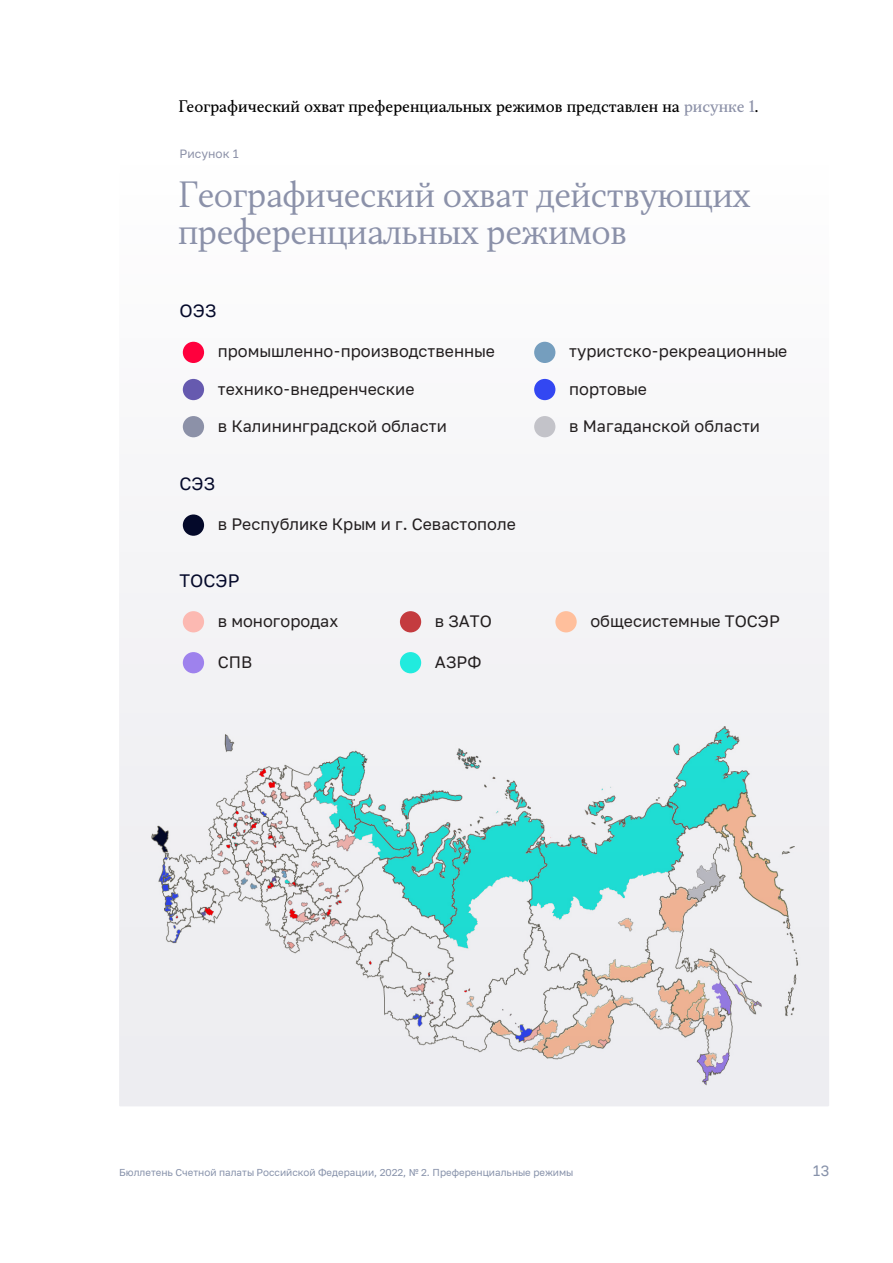
<style>
.page{position:relative;width:893px;height:1263px;background:#fff}
.page>*{position:absolute;margin:0;border:0;box-sizing:border-box;transform-origin:0 0}
.t1{font:300 33px/37.5px "TT Jenevers";letter-spacing:-.015em;color:#8b91a9}
.t2{font:18px "PT Russia Text";color:#04092a}
.t3{font:16.5px "PT Russia Text";color:#231f20}
.t4{font:15px "TT Jenevers";color:#000}
.t5{font:15px "PT Russia Text";color:#8792aa}
.t6{font:12px "PT Russia Text";color:#8c91a8}
.t7{font:10.05px "PT Russia Text";color:#8792aa}
.s1{color:#8c91a8}
</style>
<div class="page">
<div style="left:119px;top:341px;width:710px;height:765px;background:#f5f5f7"></div>
<div style="left:183px;top:514px;width:21px;height:22px;background:#04092a;border-radius:50%"></div>
<div style="left:183px;top:342px;width:21px;height:21px;background:#ff003d;border-radius:50%"></div>
<div style="left:534px;top:342px;width:21px;height:21px;background:#759ebe;border-radius:50%"></div>
<div style="left:183px;top:379px;width:21px;height:21px;background:#665aaf;border-radius:50%"></div>
<div style="left:534px;top:379px;width:21px;height:21px;background:#3347f2;border-radius:50%"></div>
<div style="left:183px;top:611px;width:21px;height:21px;background:#fcb9b2;border-radius:50%"></div>
<div style="left:400px;top:611px;width:21px;height:21px;background:#c43b3f;border-radius:50%"></div>
<div style="left:555px;top:611px;width:22px;height:21px;background:#ffbf9c;border-radius:50%"></div>
<div style="left:183px;top:652px;width:21px;height:21px;background:#9e82ed;border-radius:50%"></div>
<div style="left:400px;top:652px;width:21px;height:21px;background:#21ebde;border-radius:50%"></div>
<div style="left:183px;top:416px;width:21px;height:21px;background:#8c91a8;border-radius:50%"></div>
<div style="left:534px;top:416px;width:21px;height:21px;background:#c3c3c9;border-radius:50%"></div>
<img style="left:138px;top:726px;width:682px;height:360px">
<p class="t4" style="left:179px;top:97px;width:581px">Географический охват преференциальных режимов представлен на <span class="s1">рисунке 1</span>.</p>
<p class="t6" style="left:180px;top:147px;width:61px">Рисунок 1</p>
<h1 class="t1" style="left:178px;top:176px;width:574px">Географический охват действующих преференциальных режимов</h1>
<p class="t2" style="left:180px;top:301px;width:38px">ОЭЗ</p>
<p class="t3" style="left:218px;top:342px;width:279px">промышленно-производственные</p>
<p class="t3" style="left:569px;top:342px;width:220px">туристско-рекреационные</p>
<p class="t3" style="left:218px;top:379px;width:198px">технико-внедренческие</p>
<p class="t3" style="left:569px;top:379px;width:79px">портовые</p>
<p class="t3" style="left:218px;top:416px;width:230px">в Калининградской области</p>
<p class="t3" style="left:569px;top:416px;width:192px">в Магаданской области</p>
<p class="t2" style="left:180px;top:473px;width:37px">СЭЗ</p>
<p class="t3" style="left:218px;top:515px;width:299px">в Республике Крым и г. Севастополе</p>
<p class="t2" style="left:180px;top:570px;width:61px">ТОСЭР</p>
<p class="t3" style="left:218px;top:612px;width:122px">в моногородах</p>
<p class="t3" style="left:435px;top:612px;width:58px">в ЗАТО</p>
<p class="t3" style="left:590px;top:612px;width:191px">общесистемные ТОСЭР</p>
<p class="t3" style="left:218px;top:652px;width:36px">СПВ</p>
<p class="t3" style="left:435px;top:652px;width:48px">АЗРФ</p>
<p class="t7" style="left:119px;top:1167px;width:456px">Бюллетень Счетной палаты Российской Федерации, 2022, № 2. Преференциальные режимы</p>
<p class="t5" style="left:812px;top:1162px;width:18px">13</p>
</div>
